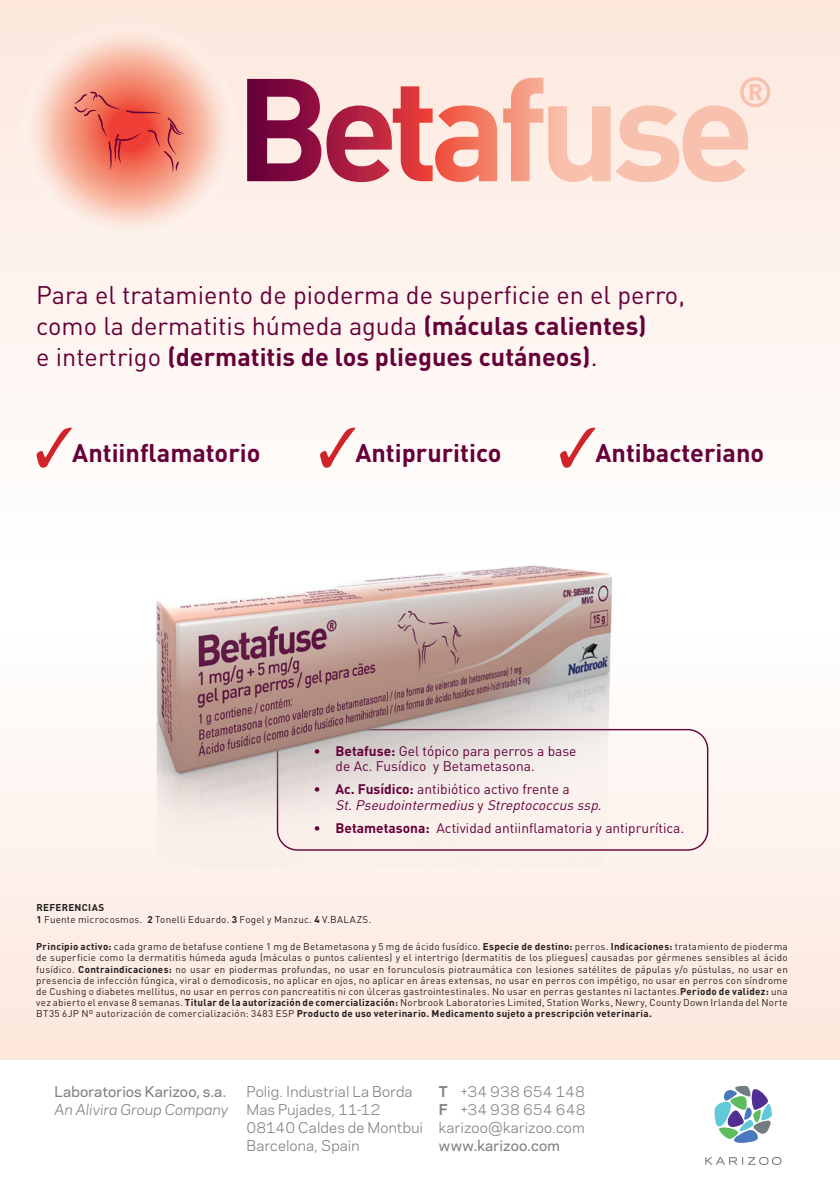
<style>
.page{position:relative;width:840px;height:1191px;background:#fff}
.page>*{position:absolute;margin:0;border:0;box-sizing:border-box;transform-origin:0 0}
.t1{font:25.2px/30.8px "DIN Pro";color:#650038}
.t2{font:700 25.2px "DIN Pro";color:#650038}
.t3{font:14px/18px "Galaxie Polaris";letter-spacing:.01em;color:#808285}
.t4{font:500 14px "Galaxie Polaris";letter-spacing:.005em;color:#808285}
.t5{font:italic 14px "Galaxie Polaris";letter-spacing:.005em;color:#808285}
.t6{font:13.8px/15.2px "DIN Pro";color:#650038}
.t7{font:italic 13.8px/15.2px "DIN Pro";color:#650038}
.t8{font:9.8px/11.2px "DIN Pro";letter-spacing:.03em;color:#231f20;text-align:justify}
.s1{font-weight:700}
.s2{font-weight:700;font-style:normal}
.s3{font-style:normal}
</style>
<div class="page">
<svg style="left:0;top:0;width:839px;height:458px;fill:#fef3ee"></svg>
<div style="left:0;top:630px;width:839px;height:429px;background:linear-gradient(to bottom,#fefdfe,#fde6db)"></div>
<svg style="left:37px;top:427px;width:35px;height:41px"></svg>
<svg style="left:320px;top:427px;width:35px;height:41px"></svg>
<svg style="left:559px;top:427px;width:36px;height:41px"></svg>
<img style="left:36px;top:565px;width:591px;height:303px">
<svg style="left:21px;top:22px;width:217px;height:217px;background:#fce7de"></svg>
<svg style="left:55px;top:55px;width:149px;height:150px;background:#f29683"></svg>
<svg style="left:247px;top:78px;width:500px;height:104px;background:#e6aba9"></svg>
<svg style="left:739px;top:77px;width:31px;height:30px"></svg>
<svg style="left:714px;top:1085px;width:57px;height:57px"></svg>
<svg style="left:705px;top:1157px;width:76px;height:8px"></svg>
<h1 class="t1" style="left:36px;top:277px;width:650px">Para el tratamiento de pioderma de superficie en el perro, como la dermatitis húmeda aguda <span class="s1">(máculas calientes)<br></span>e intertrigo <span class="s1">(dermatitis de los pliegues cutáneos)</span>.</h1>
<h1 class="t2" style="left:72px;top:432px;width:189px">Antiinflamatorio</h1>
<h1 class="t2" style="left:355px;top:432px;width:147px">Antipruritico</h1>
<h1 class="t2" style="left:595px;top:432px;width:170px">Antibacteriano</h1>
<h3 class="t6" style="left:335px;top:742px;width:242px;text-indent:-22px"><span class="s1">• Betafuse:</span> Gel tópico para perros a base de Ac. Fusídico y Betametasona.</h3>
<h3 class="t7" style="left:335px;top:780px;width:268px;text-indent:-22px"><span class="s2">• Ac. Fusídico:</span> <span class="s3">antibiótico activo frente a<br></span>St.Pseudointermedius<span class="s3">y</span> Streptococcusssp<span class="s3">.</span></h3>
<h3 class="t6" style="left:313px;top:818px;width:371px"><span class="s1">• Betametasona:</span> Actividad antiinflamatoria y antiprurítica.</h3>
<p class="t8" style="left:37px;top:901px;width:336px"><span class="s1">REFERENCIAS<br>1</span> Fuente microcosmos. <span class="s1">2</span> Tonelli Eduardo. <span class="s1">3</span> Fogel y Manzuc. <span class="s1">4</span> V.BALAZS.</p>
<p class="t8" style="left:36px;top:940px;width:752px"><span class="s1">Principio activo:</span> cada gramo de betafuse contiene 1 mg de Betametasona y 5 mg de ácido fusídico. <span class="s1">Especie de destino:</span> perros. <span class="s1">Indicaciones:</span> tratamiento de pioderma de superficie como la dermatitis húmeda aguda (máculas o puntos calientes) y el intertrigo (dermatitis de los pliegues) causadas por gérmenes sensibles al ácido fusídico. <span class="s1">Contraindicaciones:</span> no usar en piodermas profundas, no usar en forunculosis piotraumática con lesiones satélites de pápulas y/o pústulas, no usar en presencia de infección fúngica, viral o demodicosis, no aplicar en ojos, no aplicar en áreas extensas, no usar en perros con impétigo, no usar en perros con síndrome de Cushing o diabetes mellitus, no usar en perros con pancreatitis ni con úlceras gastrointestinales. No usar en perras gestantes ni lactantes.<span class="s1">Periodo de validez:</span> una vez abierto el envase 8 semanas. <span class="s1">Titular de la autorización de comercialización:</span> Norbrook Laboratories Limited, Station Works, Newry, County Down Irlanda del Norte BT35 6JP Nº autorización de comercialización: 3483 ESP <span class="s1">Producto de uso veterinario. Medicamento sujeto a prescripción veterinaria.</span></p>
<h2 class="t4" style="left:54px;top:1081px;width:173px">Laboratorios Karizoo, s.a.</h2>
<h2 class="t5" style="left:54px;top:1099px;width:175px">An Alivira Group Company</h2>
<h2 class="t3" style="left:246px;top:1082px;width:178px">Polig. Industrial La Borda<br>Mas Pujades, 11-12<br>08140 Caldes de Montbui<br>Barcelona, Spain</h2>
<h2 class="t3" style="left:438px;top:1082px;width:148px;text-align:justify"><span class="s1">T</span> +34 938 654 148<br><span class="s1">F</span> +34 938 654 648 karizoo@karizoo.com</h2>
<h2 class="t4" style="left:438px;top:1135px;width:122px">www.karizoo.com</h2>
</div>
